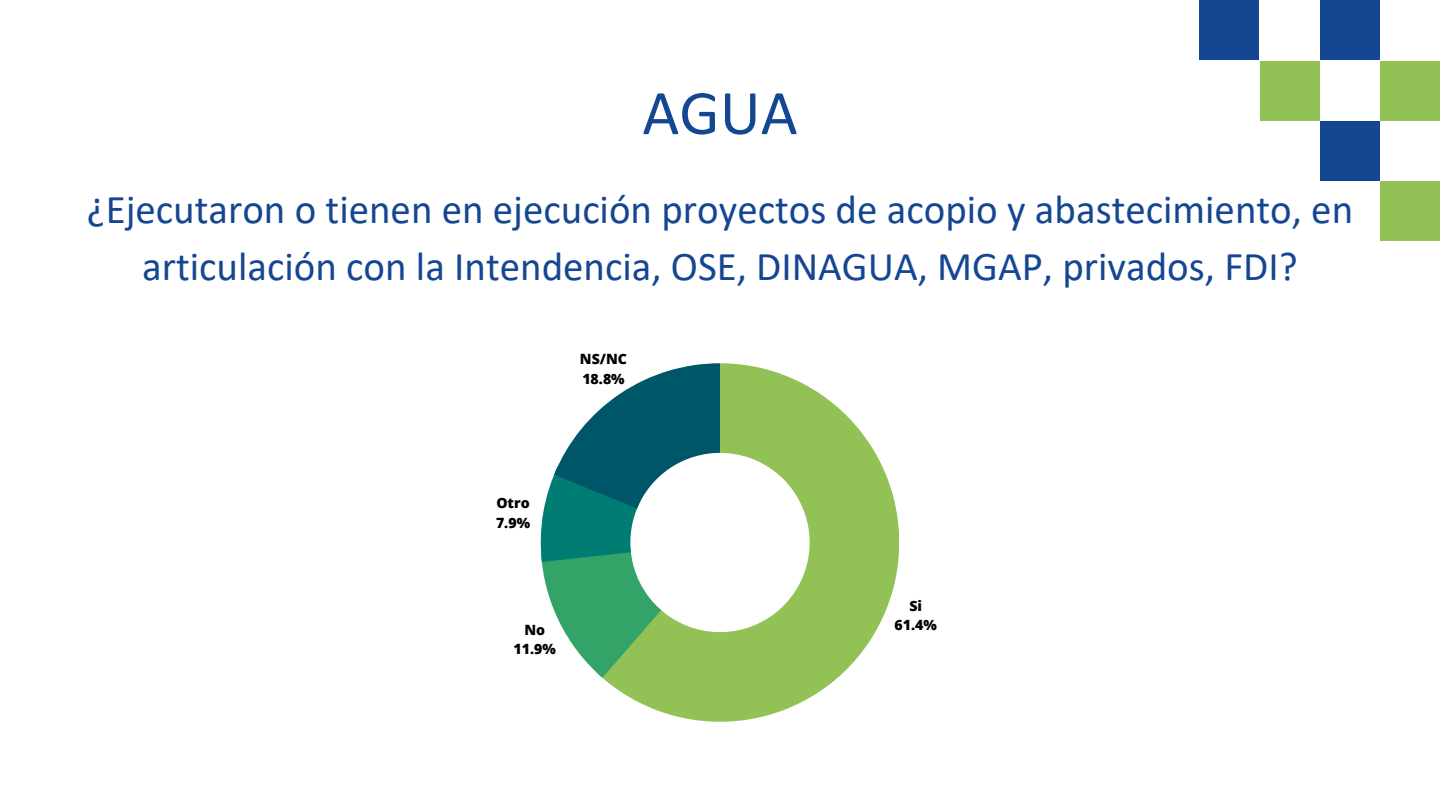
<style>
.page{position:relative;width:1440px;height:810px;background:#fff}
.page>*{position:absolute;margin:0;border:0;box-sizing:border-box;transform-origin:0 0}
.t1{font:64px "Calibri";color:#154691}
.t2{font:41px/57px "Calibri";color:#154691;text-align:center}
.t3{font:800 14.2px/19.5px "Open Sans";color:#000;text-align:center}
</style>
<div class="page">
<div style="left:1380px;top:61px;width:60px;height:60px;background:#92c255"></div>
<div style="left:1320px;top:0;width:60px;height:60px;background:#154691"></div>
<div style="left:1260px;top:61px;width:60px;height:60px;background:#92c255"></div>
<div style="left:1320px;top:121px;width:60px;height:60px;background:#154691"></div>
<div style="left:1199px;top:0;width:60px;height:60px;background:#154691"></div>
<div style="left:1380px;top:181px;width:60px;height:60px;background:#92c255"></div>
<svg style="left:603px;top:363px;width:296px;height:359px;fill:#92c255"></svg>
<svg style="left:541px;top:363px;width:179px;height:315px"></svg>
<h1 class="t1" style="left:642px;top:86px;width:157px">AGUA</h1>
<p class="t2" style="left:87px;top:184px;width:1268px">¿Ejecutaron o tienen en ejecución proyectos de acopio y abastecimiento, en articulación con la Intendencia, OSE, DINAGUA, MGAP, privados, FDI?</p>
<p class="t3" style="left:580px;top:349px;width:49px;text-align:left">NS/NC<br>18.8%</p>
<p class="t3" style="left:496px;top:493px;width:36px;text-align:left">Otro<br>7.9%</p>
<p class="t3" style="left:514px;top:619px;width:44px">No<br>11.9%</p>
<p class="t3" style="left:895px;top:596px;width:44px">Si<br>61.4%</p>
</div>
